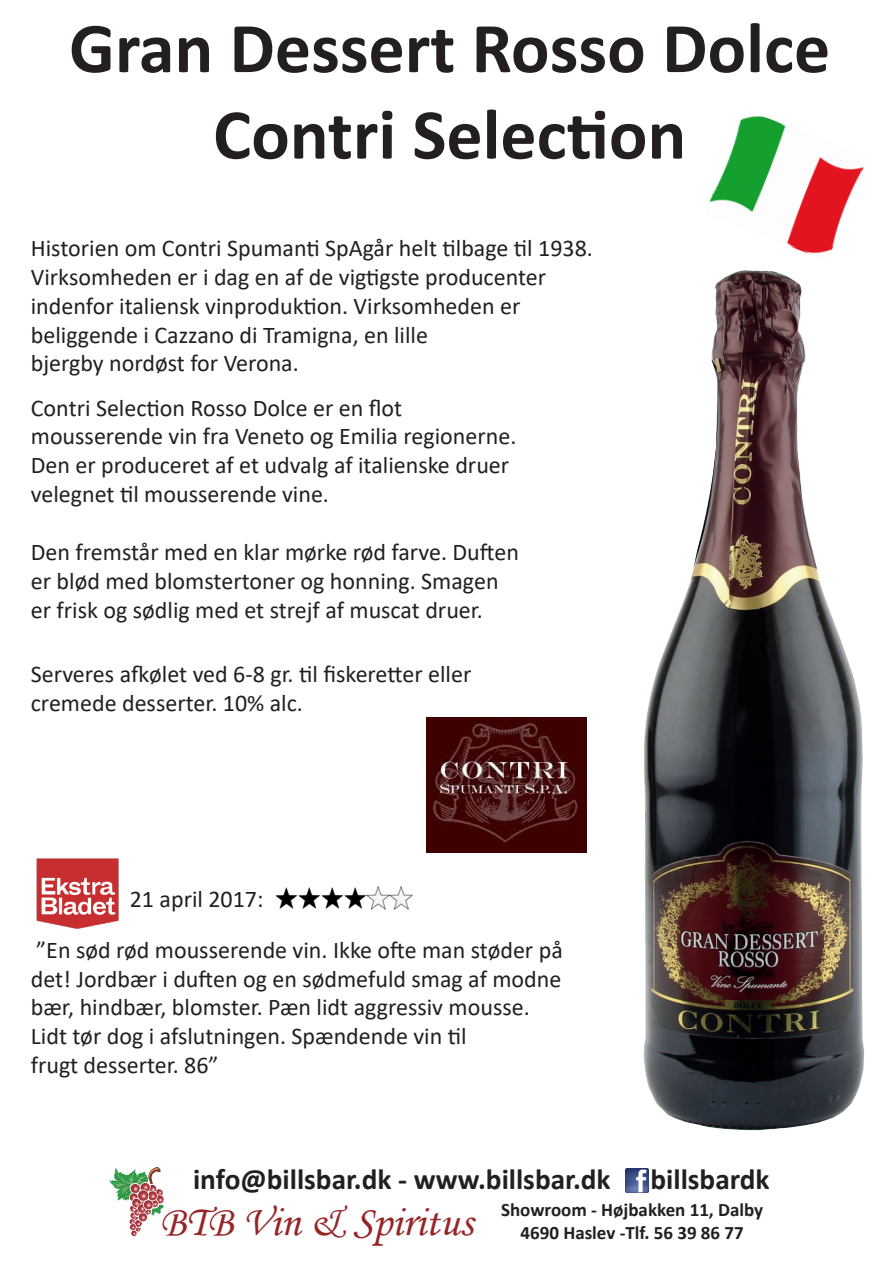
<style>
.page{position:relative;width:893px;height:1263px;background:#fff}
.page>*{position:absolute;margin:0;border:0;box-sizing:border-box;transform-origin:0 0}
.t1{font:700 72px "Calibri";color:#231f20}
.t2{font:43.2px "Monotype Corsiva";color:#972427}
.t3{font:700 29.4px "Calibri";color:#231f20}
.t4{font:24px/28.8px "Calibri";color:#231f20}
.t5{font:700 19.05px/22.8px "Calibri";color:#231f20;text-align:center}
</style>
<div class="page">
<img style="left:644px;top:270px;width:220px;height:861px">
<svg style="left:109px;top:1167px;width:55px;height:69px"></svg>
<img style="left:625px;top:1169px;width:24px;height:24px">
<img style="left:36px;top:858px;width:83px;height:71px">
<img style="left:709px;top:115px;width:155px;height:139px">
<img style="left:275px;top:886px;width:138px;height:24px">
<img style="left:427px;top:718px;width:159px;height:135px">
<p class="t1" style="left:69px;top:-3px;width:763px">Gran Dessert Rosso Dolce</p>
<p class="t1" style="left:213px;top:84px;width:475px">Contri Selection</p>
<p class="t4" style="left:31px;top:233px;width:564px">Historien om Contri Spumanti SpAgår helt tilbage til 1938.<br>Virksomheden er i dag en af de vigtigste producenter</p>
<p class="t4" style="left:31px;top:291px;width:491px">indenfor italiensk vinproduktion. Virksomheden er</p>
<p class="t4" style="left:31px;top:320px;width:399px">beliggende i Cazzano di Tramigna, en lille</p>
<p class="t4" style="left:31px;top:348px;width:270px">bjergby nordøst for Verona.</p>
<p class="t4" style="left:31px;top:393px;width:373px">Contri Selection Rosso Dolce er en flot</p>
<p class="t4" style="left:31px;top:421px;width:487px">mousserende vin fra Veneto og Emilia regionerne.</p>
<p class="t4" style="left:31px;top:450px;width:480px">Den er produceret af et udvalg af italienske druer</p>
<p class="t4" style="left:31px;top:479px;width:300px">velegnet til mousserende vine.</p>
<p class="t4" style="left:31px;top:537px;width:490px">Den fremstår med en klar mørke rød farve. Duften</p>
<p class="t4" style="left:31px;top:566px;width:469px">er blød med blomstertoner og honning. Smagen</p>
<p class="t4" style="left:31px;top:595px;width:454px">er frisk og sødlig med et strejf af muscat druer.</p>
<p class="t4" style="left:31px;top:659px;width:442px">Serveres afkølet ved 6-8 gr. til fiskeretter eller</p>
<p class="t4" style="left:31px;top:688px;width:274px">cremede desserter. 10% alc.</p>
<p class="t4" style="left:130px;top:884px;width:135px">21 april 2017:</p>
<p class="t4" style="left:36px;top:935px;width:528px">”En sød rød mousserende vin. Ikke ofte man støder på</p>
<p class="t4" style="left:31px;top:964px;width:532px">det! Jordbær i duften og en sødmefuld smag af modne</p>
<p class="t4" style="left:31px;top:992px;width:500px">bær, hindbær, blomster. Pæn lidt aggressiv mousse.</p>
<p class="t4" style="left:31px;top:1021px;width:437px">Lidt tør dog i afslutningen. Spændende vin til</p>
<p class="t4" style="left:31px;top:1050px;width:189px">frugt desserter. 86”</p>
<p class="t3" style="left:193px;top:1159px;width:419px">info@billsbar.dk - www.billsbar.dk</p>
<p class="t3" style="left:650px;top:1159px;width:121px">billsbardk</p>
<p class="t5" style="left:501px;top:1198px;width:264px">Showroom - Højbakken 11, Dalby<br>4690 Haslev -Tlf. 56 39 86 77</p>
<p class="t2" style="left:160px;top:1196px;width:315px">BTB Vin &amp; Spiritus</p>
</div>
